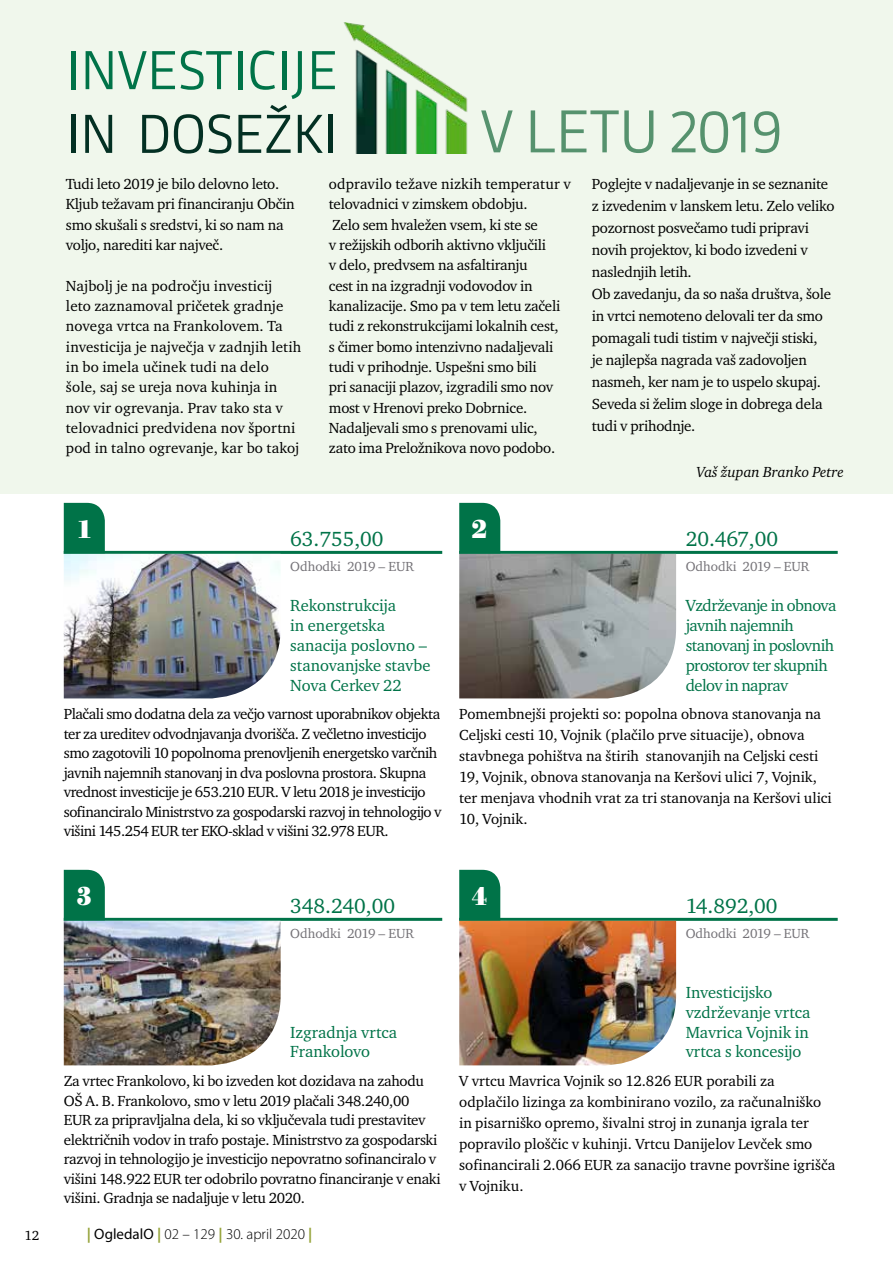
<style>
.page{position:relative;width:893px;height:1263px;background:#fff}
.page>*{position:absolute;margin:0;border:0;box-sizing:border-box;transform-origin:0 0}
.t1{font:58.5px "Republika";letter-spacing:-.01em;color:#56926e}
.t2{font:53.1px "Republika";letter-spacing:-.005em;color:#007348}
.t3{font:53.1px "Republika";letter-spacing:-.01em;color:#033023}
.t4{font:700 27px "Bodoni Ant TCE";color:#fff}
.t5{font:21px "Charter Itc TCE";color:#007348}
.t6{font:16.5px/19.8px "Charter Itc TCE";letter-spacing:-.01em;color:#007348}
.t7{font:16.5px/19.8px "Charter Itc TCE";letter-spacing:-.03em;color:#007348}
.t8{font:15px/20.2px "Charter Itc TCE";letter-spacing:-.015em;color:#000}
.t9{font:15px/20.2px "Charter Itc TCE";letter-spacing:.01em;color:#000}
.t10{font:300 15px "Myriad Pro";color:#000}
.t11{font:italic 15px "Charter Itc TCE";color:#000}
.t12{font:13.5px "Charter Itc TCE";color:#757378}
.t13{font:13.5px "Charter Itc TCE";color:#000}
.s1{font-weight:700;color:#96a43b}
.s2{font-weight:400}
</style>
<div class="page">
<div style="left:0;top:0;width:893px;height:493px;background:#f0f7ec"></div>
<hr style="left:459px;top:551px;width:379px;height:3px;background:#007348">
<svg style="left:459px;top:503px;width:41px;height:51px;background:#08774e"></svg>
<img style="left:459px;top:554px;width:217px;height:144px">
<hr style="left:64px;top:551px;width:378px;height:3px;background:#007348">
<svg style="left:64px;top:503px;width:41px;height:51px;background:#09784e"></svg>
<img style="left:64px;top:554px;width:217px;height:144px">
<hr style="left:459px;top:918px;width:379px;height:3px;background:#007348">
<svg style="left:459px;top:870px;width:41px;height:51px;background:#09774e"></svg>
<img style="left:459px;top:921px;width:217px;height:144px">
<hr style="left:64px;top:918px;width:378px;height:3px;background:#007348">
<svg style="left:64px;top:870px;width:41px;height:51px;background:#09774e"></svg>
<img style="left:64px;top:921px;width:217px;height:144px">
<img style="left:344px;top:23px;width:124px;height:131px">
<h2 class="t2" style="left:66px;top:33px;width:273px">INVESTICIJE</h2>
<h2 class="t3" style="left:66px;top:97px;width:273px">IN DOSEŽKI</h2>
<h1 class="t1" style="left:481px;top:91px;width:304px">V LETU 2019</h1>
<p class="t8" style="left:66px;top:174px;width:230px">Tudi leto 2019 je bilo delovno leto.<br>Kljub težavam pri financiranju Občin smo skušali s sredstvi, ki so nam na voljo, narediti kar največ.</p>
<p class="t9" style="left:66px;top:275px;width:237px">Najbolj je na področju investicij<br>leto zaznamoval pričetek gradnje novega vrtca na Frankolovem. Ta investicija je največja v zadnjih letih in bo imela učinek tudi na delo šole, saj se ureja nova kuhinja in nov vir ogrevanja. Prav tako sta v telovadnici predvidena nov športni pod in talno ogrevanje, kar bo takoj</p>
<p class="t8" style="left:329px;top:174px;width:243px">odpravilo težave nizkih temperatur v telovadnici v zimskem obdobju.<br>Zelo sem hvaležen vsem, ki ste se<br>v režijskih odborih aktivno vključili<br>v delo, predvsem na asfaltiranju<br>cest in na izgradnji vodovodov in kanalizacije. Smo pa v tem letu začeli tudi z rekonstrukcijami lokalnih cest,<br>s čimer bomo intenzivno nadaljevali tudi v prihodnje. Uspešni smo bili<br>pri sanaciji plazov, izgradili smo nov most v Hrenovi preko Dobrnice.<br>Nadaljevali smo s prenovami ulic,<br>zato ima Preložnikova novo podobo.</p>
<p class="t8" style="left:592px;top:173px;width:244px;line-height:22px">Poglejte v nadaljevanje in se seznanite z izvedenim v lanskem letu. Zelo veliko pozornost posvečamo tudi pripravi novih projektov, ki bodo izvedeni v naslednjih letih.<br>Ob zavedanju, da so naša društva, šole in vrtci nemoteno delovali ter da smo pomagali tudi tistim v največji stiski,<br>je najlepša nagrada vaš zadovoljen nasmeh, ker nam je to uspelo skupaj.<br>Seveda si želim sloge in dobrega dela tudi v prihodnje.</p>
<p class="t11" style="left:696px;top:463px;width:149px">Vaš župan Branko Petre</p>
<h3 class="t4" style="left:76px;top:514px;width:18px">1</h3>
<h3 class="t5" style="left:290px;top:526px;width:95px">63.755,00</h3>
<p class="t12" style="left:290px;top:558px;width:125px">Odhodki 2019 – EUR</p>
<p class="t6" style="left:290px;top:596px;width:142px">Rekonstrukcija<br>in energetska sanacija poslovno – stanovanjske stavbe<br>Nova Cerkev 22</p>
<p class="t8" style="left:64px;top:704px;width:379px;line-height:19.5px">Plačali smo dodatna dela za večjo varnost uporabnikov objekta ter za ureditev odvodnjavanja dvorišča. Z večletno investicijo smo zagotovili 10 popolnoma prenovljenih energetsko varčnih javnih najemnih stanovanj in dva poslovna prostora. Skupna vrednost investicije je 653.210 EUR. V letu 2018 je investicijo sofinanciralo Ministrstvo za gospodarski razvoj in tehnologijo v višini 145.254 EUR ter EKO-sklad v višini 32.978 EUR.</p>
<h3 class="t4" style="left:471px;top:514px;width:18px">2</h3>
<h3 class="t5" style="left:686px;top:526px;width:94px">20.467,00</h3>
<p class="t12" style="left:686px;top:558px;width:125px">Odhodki 2019 – EUR</p>
<p class="t7" style="left:686px;top:596px;width:152px">Vzdrževanje in obnova javnih najemnih stanovanj in poslovnih prostorov ter skupnih delov in naprav</p>
<p class="t8" style="left:459px;top:703px;width:374px;line-height:21px">Pomembnejši projekti so: popolna obnova stanovanja na Celjski cesti 10, Vojnik (plačilo prve situacije), obnova stavbnega pohištva na štirih stanovanjih na Celjski cesti 19, Vojnik, obnova stanovanja na Keršovi ulici 7, Vojnik, ter menjava vhodnih vrat za tri stanovanja na Keršovi ulici 10, Vojnik.</p>
<h3 class="t4" style="left:76px;top:881px;width:18px">3</h3>
<h3 class="t5" style="left:290px;top:893px;width:106px">348.240,00</h3>
<p class="t12" style="left:290px;top:925px;width:125px">Odhodki 2019 – EUR</p>
<h3 class="t4" style="left:471px;top:881px;width:18px">4</h3>
<h3 class="t5" style="left:686px;top:893px;width:93px">14.892,00</h3>
<p class="t12" style="left:686px;top:925px;width:125px">Odhodki 2019 – EUR</p>
<p class="t6" style="left:290px;top:1022px;width:108px">Izgradnja vrtca<br>Frankolovo</p>
<p class="t8" style="left:64px;top:1071px;width:378px;line-height:19.5px">Za vrtec Frankolovo, ki bo izveden kot dozidava na zahodu OŠ A. B. Frankolovo, smo v letu 2019 plačali 348.240,00<br>EUR za pripravljalna dela, ki so vključevala tudi prestavitev električnih vodov in trafo postaje. Ministrstvo za gospodarski razvoj in tehnologijo je investicijo nepovratno sofinanciralo v višini 148.922 EUR ter odobrilo povratno financiranje v enaki višini. Gradnja se nadaljuje v letu 2020.</p>
<p class="t13" style="left:25px;top:1227px;width:16px">12</p>
<p class="t10" style="left:87px;top:1226px;width:227px"><span class="s1">|</span> <span class="s2">OgledalO</span> <span class="s1">|</span> 02 – 129 <span class="s1">|</span> 30. april 2020 <span class="s1">|</span></p>
<p class="t6" style="left:686px;top:982px;width:126px">Investicijsko vzdrževanje vrtca<br>Mavrica Vojnik in vrtca s koncesijo</p>
<p class="t8" style="left:459px;top:1070px;width:378px;line-height:21px">V vrtcu Mavrica Vojnik so 12.826 EUR porabili za odplačilo lizinga za kombinirano vozilo, za računalniško in pisarniško opremo, šivalni stroj in zunanja igrala ter popravilo ploščic v kuhinji. Vrtcu Danijelov Levček smo sofinancirali 2.066 EUR za sanacijo travne površine igrišča v Vojniku.</p>
</div>
